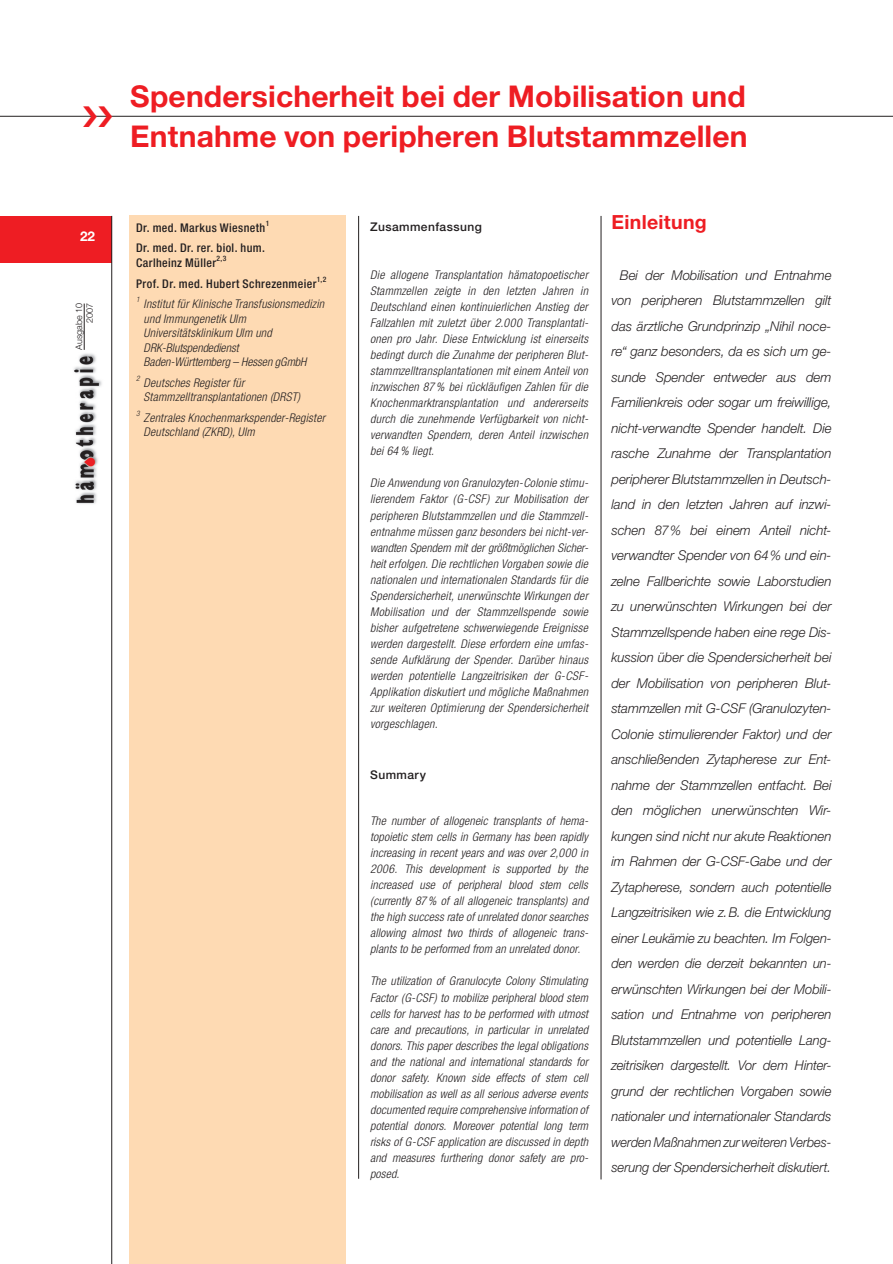
<style>
.page{position:relative;width:893px;height:1264px;background:#fff}
.page>*{position:absolute;margin:0;border:0;box-sizing:border-box;transform-origin:0 0}
.t1{font:700 30px/40.5px "Helvetica Neue";letter-spacing:.005em;color:#ee1d23}
.t2{font:700 19.5px "Helvetica Neue";letter-spacing:.015em;color:#ee1d23}
.t3{font:italic 300 13.5px/25.5px "Helvetica Neue";letter-spacing:-.005em;color:#231f20;text-align:justify}
.t4{font:700 13.5px "Helvetica Neue";color:#fff}
.t5{font:italic 300 condensed 12px/16px "Helvetica Neue";letter-spacing:.02em;color:#231f20;text-align:justify}
.t6{font:500 condensed 12px/14.4px "Helvetica Neue";letter-spacing:.035em;color:#231f20}
.t7{font:500 12px "Helvetica Neue";letter-spacing:.04em;color:#231f20}
.t8{font:300 9px/10.8px "Helvetica Neue";color:#231f20;text-align:right}
.t9{font:500 condensed 7.5px "Helvetica Neue";color:#231f20}
.t10{font:italic 300 condensed 7.5px "Helvetica Neue";color:#231f20}
</style>
<div class="page">
<hr style="left:0;top:116px;width:893px;height:1px;background:#231f20">
<div style="left:0;top:216px;width:112px;height:47px;background:#ee1d23"></div>
<hr style="left:111px;top:216px;width:1px;height:1048px;background:#231f20">
<img style="left:74px;top:347px;width:28px;height:157px">
<hr style="left:84px;top:304px;width:1px;height:46px;background:#231f20">
<div style="left:129px;top:216px;width:217px;height:1048px;background:#fedab3"></div>
<hr style="left:601px;top:216px;width:1px;height:963px;background:#231f20">
<hr style="left:358px;top:216px;width:1px;height:963px;background:#231f20">
<svg style="left:83px;top:115px;width:29px;height:2px"></svg>
<p class="t4" style="left:80px;top:232px;width:17px">22</p>
<p class="t8" style="left:74px;top:350px;width:48px;rotate:-90deg">Ausgabe 10<br>2007</p>
<h1 class="t1" style="left:130px;top:79px;width:619px">Spendersicherheit bei der Mobilisation und<br>Entnahme von peripheren Blutstammzellen</h1>
<p class="t6" style="left:136px;top:221px;width:131px">Dr. med. Markus Wiesneth</p>
<p class="t9" style="left:266px;top:220px;width:5px">1</p>
<p class="t6" style="left:136px;top:242px;width:130px">Dr. med. Dr. rer. biol. hum.<br>Carlheinz Müller</p>
<p class="t9" style="left:217px;top:256px;width:11px">2,3</p>
<p class="t6" style="left:136px;top:277px;width:182px">Prof. Dr. med. Hubert Schrezenmeier</p>
<p class="t9" style="left:317px;top:276px;width:11px">1,2</p>
<p class="t10" style="left:136px;top:297px;width:5px">1</p>
<p class="t5" style="left:144px;top:298px;width:182px;line-height:14.4px;text-align:left">Institut für Klinische Transfusionsmedizin und Immungenetik Ulm<br>Universitätsklinikum Ulm und<br>DRK-Blutspendedienst<br>Baden-Württemberg – Hessen gGmbH</p>
<p class="t10" style="left:136px;top:375px;width:5px">2</p>
<p class="t5" style="left:144px;top:376px;width:158px;line-height:14.4px">Deutsches Register für<br>Stammzelltransplantationen (DRST)</p>
<p class="t10" style="left:136px;top:411px;width:5px">3</p>
<p class="t5" style="left:144px;top:412px;width:183px;line-height:14.4px">Zentrales Knochenmarkspender-Register<br>Deutschland (ZKRD), Ulm</p>
<p class="t7" style="left:370px;top:222px;width:113px">Zusammenfassung</p>
<p class="t5" style="left:370px;top:267px;width:219px">Die allogene Transplantation hämatopoetischer Stammzellen zeigte in den letzten Jahren in Deutschland einen kontinuierlichen Anstieg der Fallzahlen mit zuletzt über 2.000 Transplantati&shy;onen pro Jahr. Diese Entwicklung ist einerseits bedingt durch die Zunahme der peripheren Blut&shy;stammzelltransplantationen mit einem Anteil von inzwischen 87 % bei rückläufigen Zahlen für die Knochenmarktransplantation und andererseits durch die zunehmende Verfügbarkeit von nicht&shy;verwandten Spendern, deren Anteil inzwischen bei 64 % liegt.</p>
<p class="t5" style="left:370px;top:476px;width:220px">Die Anwendung von Granulozyten-Colonie stimu&shy;lierendem Faktor (G-CSF) zur Mobilisation der peripheren Blutstammzellen und die Stammzell&shy;entnahme müssen ganz besonders bei nicht-ver&shy;wandten Spendern mit der größtmöglichen Sicher&shy;heit erfolgen. Die rechtlichen Vorgaben sowie die nationalen und internationalen Standards für die Spendersicherheit, unerwünschte Wirkungen der Mobilisation und der Stammzellspende sowie bisher aufgetretene schwerwiegende Ereignisse werden dargestellt. Diese erfordern eine umfas&shy;sende Aufklärung der Spender. Darüber hinaus werden potentielle Langzeitrisiken der G-CSF-Applikation diskutiert und mögliche Maßnahmen zur weiteren Optimierung der Spendersicherheit vorgeschlagen.</p>
<p class="t7" style="left:370px;top:771px;width:57px">Summary</p>
<p class="t5" style="left:370px;top:814px;width:219px">The number of allogeneic transplants of hema&shy;topoietic stem cells in Germany has been rapidly increasing in recent years and was over 2,000 in 2006. This development is supported by the increased use of peripheral blood stem cells (currently 87 % of all allogeneic transplants) and the high success rate of unrelated donor searches allowing almost two thirds of allogeneic trans&shy;plants to be performed from an unrelated donor.</p>
<p class="t5" style="left:370px;top:974px;width:219px">The utilization of Granulocyte Colony Stimulating Factor (G-CSF) to mobilize peripheral blood stem cells for harvest has to be performed with utmost care and precautions, in particular in unrelated donors. This paper describes the legal obligations and the national and international standards for donor safety. Known side effects of stem cell mobilisation as well as all serious adverse events documented require comprehensive information of potential donors. Moreover potential long term risks of G-CSF application are discussed in depth and measures furthering donor safety are pro&shy;posed.</p>
<h2 class="t2" style="left:611px;top:215px;width:97px">Einleitung</h2>
<p class="t3" style="left:611px;top:263px;width:222px;text-indent:9px">Bei der Mobilisation und Entnahme von peripheren Blutstammzellen gilt das ärztliche Grundprinzip „Nihil noce&shy;re“ ganz besonders, da es sich um ge&shy;sunde Spender entweder aus dem Familienkreis oder sogar um freiwillige, nicht-verwandte Spender handelt. Die rasche Zunahme der Transplantation peripherer Blutstammzellen in Deutsch&shy;land in den letzten Jahren auf inzwi&shy;schen 87% bei einem Anteil nicht&shy;verwandter Spender von 64% und ein&shy;zelne Fallberichte sowie Laborstudien zu unerwünschten Wirkungen bei der Stammzellspende haben eine rege Dis&shy;kussion über die Spendersicherheit bei der Mobilisation von peripheren Blut&shy;stammzellen mit G-CSF (Granulozyten-Colonie stimulierender Faktor) und der anschließenden Zytapherese zur Ent&shy;nahme der Stammzellen entfacht. Bei den möglichen unerwünschten Wir&shy;kungen sind nicht nur akute Reaktionen im Rahmen der G-CSF-Gabe und der Zytapherese, sondern auch potentielle Langzeitrisiken wie z.B. die Entwicklung einer Leukämie zu beachten. Im Folgen&shy;den werden die derzeit bekannten un&shy;erwünschten Wirkungen bei der Mobili&shy;sation und Entnahme von peripheren Blutstammzellen und potentielle Lang&shy;zeitrisiken dargestellt. Vor dem Hinter&shy;grund der rechtlichen Vorgaben sowie nationaler und internationaler Standards werden Maßnahmen zur weiteren Verbes&shy;serung der Spendersicherheit diskutiert.</p>
</div>
